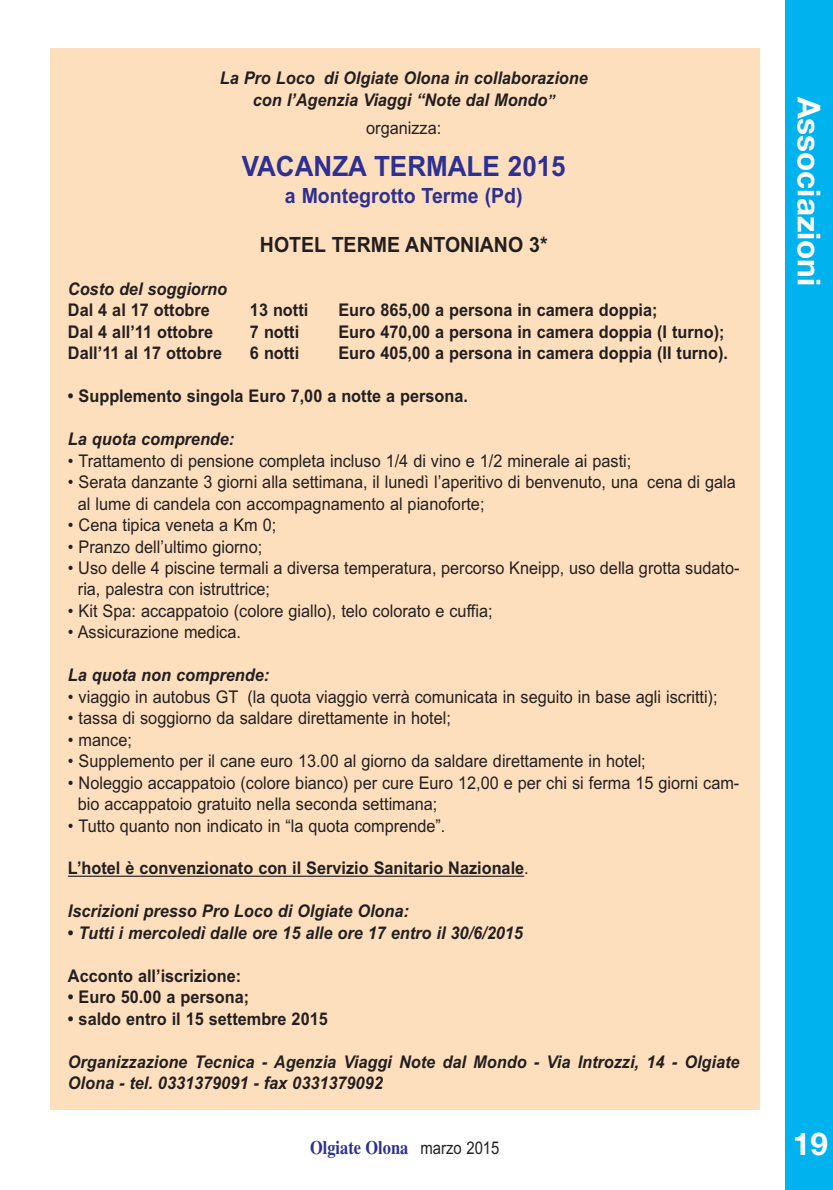
<style>
.page{position:relative;width:833px;height:1190px;background:#fff}
.page>*{position:absolute;margin:0;border:0;box-sizing:border-box;transform-origin:0 0}
.t1{font:700 31.5px "Helvetica Neue";color:#fff}
.t2{font:700 28px "Arial";color:#2e3092;scale:.93 1}
.t3{font:700 21px "Arial";color:#2e3092;scale:.93 1}
.t4{font:700 21px "Arial";color:#231f20;scale:.93 1}
.t5{font:700 19.25px "Times";color:#2e3092;scale:.85 1}
.t6{font:17.5px/21.5px "Arial";color:#231f20;scale:.93 1}
.t7{font:700 17.5px "Arial";color:#231f20;scale:.93 1}
.t8{font:italic 700 17.5px/22.6px "Arial";color:#231f20;text-align:center;scale:.93 1}
.s1{font-size:15.75px}
.s2{font-weight:400}
.s3{font-family:"Arial";font-weight:400;font-size:17.5px;color:#231f20}
</style>
<div class="page">
<div style="left:785px;top:0;width:48px;height:1190px;background:#00b3ef"></div>
<div style="left:50px;top:48px;width:709px;height:1062px;background:#fedfbd"></div>
<hr style="left:77px;top:876px;width:447px;height:1px;background:#231f20">
<p class="t8" style="left:220px;top:68px;width:397px">La Pro Loco di Olgiate Olona in collaborazione con l’Agenzia Viaggi “Note dal Mondo<span class="s1">”</span></p>
<p class="t6" style="left:366px;top:119px;width:82px">organizza:</p>
<h2 class="t2" style="left:242px;top:156px;width:350px">VACANZA TERMALE 2015</h2>
<p class="t3" style="left:285px;top:188px;width:257px">a Montegrotto Terme (Pd)</p>
<p class="t4" style="left:260px;top:237px;width:311px">HOTEL TERME ANTONIANO 3*</p>
<p class="t8" style="left:68px;top:279px;width:173px">Costo del soggiorno</p>
<p class="t7" style="left:68px;top:304px;width:154px">Dal 4 al 17 ottobre</p>
<p class="t7" style="left:250px;top:304px;width:64px">13 notti</p>
<p class="t7" style="left:338px;top:304px;width:345px">Euro 865,00 a persona in camera doppia;</p>
<p class="t7" style="left:68px;top:325px;width:158px">Dal 4 all’11 ottobre</p>
<p class="t7" style="left:250px;top:325px;width:54px">7 notti</p>
<p class="t7" style="left:338px;top:325px;width:417px">Euro 470,00 a persona in camera doppia (I turno);</p>
<p class="t7" style="left:68px;top:347px;width:167px">Dall’11 al 17 ottobre</p>
<p class="t7" style="left:250px;top:347px;width:54px">6 notti</p>
<p class="t7" style="left:338px;top:347px;width:421px">Euro 405,00 a persona in camera doppia (II turno).</p>
<p class="t7" style="left:68px;top:390px;width:432px">• Supplemento singola Euro 7,00 a notte a persona.</p>
<p class="t8" style="left:68px;top:429px;width:180px">La quota comprende:</p>
<p class="t6" style="left:68px;top:451px;width:607px">• Trattamento di pensione completa incluso 1/4 di vino e 1/2 minerale ai pasti;</p>
<p class="t6" style="left:78px;top:473px;width:709px;text-indent:-10px">• Serata danzante 3 giorni alla settimana, il lunedì l’aperitivo di benvenuto, una cena di gala al lume di candela con accompagnamento al pianoforte;</p>
<p class="t6" style="left:68px;top:516px;width:226px">• Cena tipica veneta a Km 0;</p>
<p class="t6" style="left:68px;top:537px;width:210px">• Pranzo dell’ultimo giorno;</p>
<p class="t6" style="left:78px;top:559px;width:713px;text-indent:-10px">• Uso delle 4 piscine termali a diversa temperatura, percorso Kneipp, uso della grotta sudato&shy;ria, palestra con istruttrice;</p>
<p class="t6" style="left:68px;top:602px;width:458px">• Kit Spa: accappatoio (colore giallo), telo colorato e cuffia;</p>
<p class="t6" style="left:68px;top:623px;width:188px">• Assicurazione medica.</p>
<p class="t8" style="left:68px;top:666px;width:218px">La quota non comprende:</p>
<p class="t6" style="left:68px;top:688px;width:700px">• viaggio in autobus GT (la quota viaggio verrà comunicata in seguito in base agli iscritti);</p>
<p class="t6" style="left:68px;top:709px;width:413px">• tassa di soggiorno da saldare direttamente in hotel;</p>
<p class="t6" style="left:68px;top:731px;width:70px">• mance;</p>
<p class="t6" style="left:68px;top:752px;width:623px">• Supplemento per il cane euro 13.00 al giorno da saldare direttamente in hotel;</p>
<p class="t6" style="left:78px;top:773px;width:713px;text-indent:-10px">• Noleggio accappatoio (colore bianco) per cure Euro 12,00 e per chi si ferma 15 giorni cam&shy;bio accappatoio gratuito nella seconda settimana;</p>
<p class="t6" style="left:68px;top:816px;width:407px">• Tutto quanto non indicato in “la quota comprende”.</p>
<p class="t7" style="left:68px;top:862px;width:497px">L’hotel è convenzionato con il Servizio Sanitario Nazionale<span class="s2">.</span></p>
<p class="t8" style="left:68px;top:902px;width:368px">Iscrizioni presso Pro Loco di Olgiate Olona:</p>
<p class="t8" style="left:68px;top:923px;width:491px">• Tutti i mercoledì dalle ore 15 alle ore 17 entro il 30/6/2015</p>
<p class="t7" style="left:68px;top:969px;width:188px">Acconto all’iscrizione:</p>
<p class="t7" style="left:68px;top:991px;width:196px">• Euro 50.00 a persona;</p>
<p class="t7" style="left:68px;top:1012px;width:281px">• saldo entro il 15 settembre 2015</p>
<p class="t8" style="left:68px;top:1052px;width:724px;line-height:21.5px;text-align:left">Organizzazione Tecnica - Agenzia Viaggi Note dal Mondo - Via Introzzi, 14 - Olgiate<br>Olona - tel. 0331379091 - fax 0331379092</p>
<p class="t5" style="left:310px;top:1141px;width:224px">Olgiate Olona <span class="s3">marzo 2015</span></p>
<h1 class="t1" style="left:820px;top:97px;width:191px;rotate:90deg">Associazioni</h1>
<h1 class="t1" style="left:793px;top:1133px;width:37px">19</h1>
</div>
